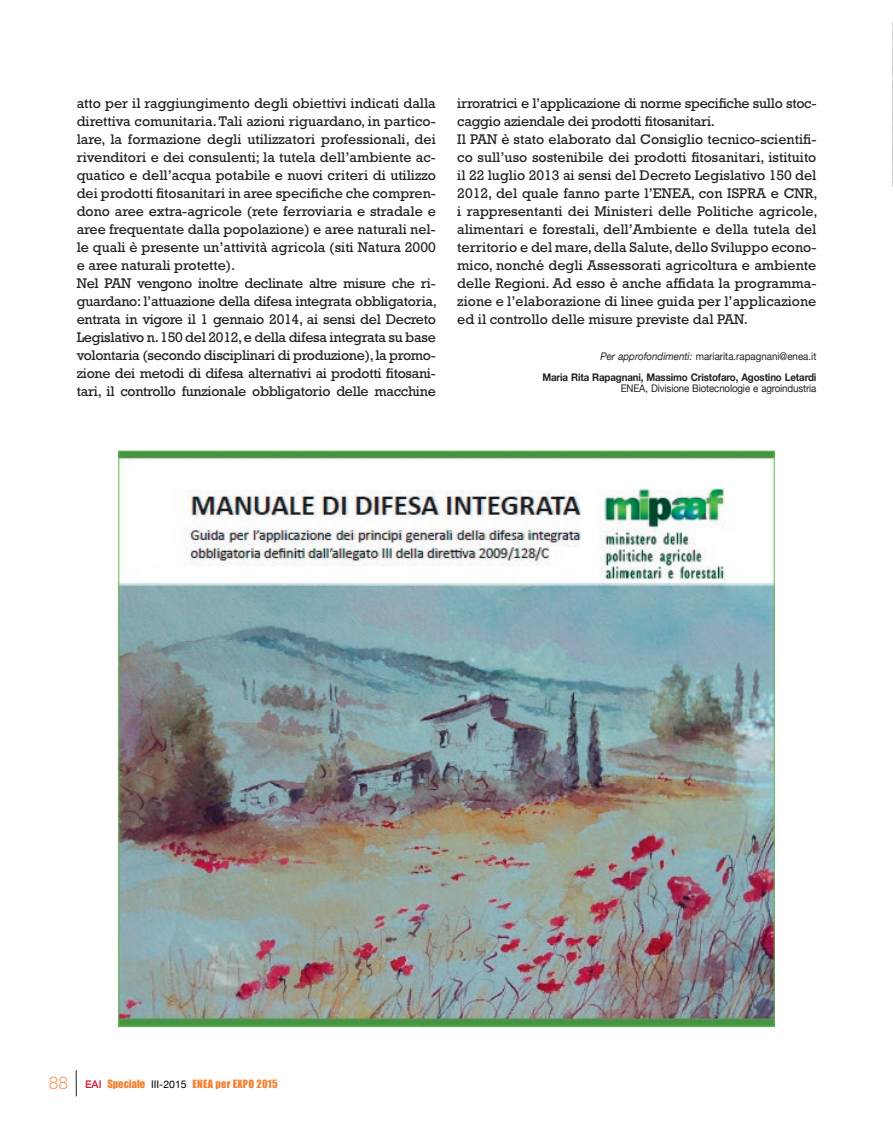
<style>
.page{position:relative;width:893px;height:1127px;background:#fff}
.page>*{position:absolute;margin:0;border:0;box-sizing:border-box;transform-origin:0 0}
.t1{font:14.25px/18px "Rockwell Std";color:#231f20}
.t2{font:700 10.5px/21px "Helvetica Neue";letter-spacing:-.015em;color:#231f20;text-align:right;scale:.93 1}
.t3{font:10.5px "Helvetica Neue";letter-spacing:-.015em;color:#231f20;scale:.93 1}
.t4{font:10.5px "Impact";letter-spacing:.025em;color:#f48232}
.s1{font-weight:400;font-style:italic}
.s2{font-weight:400}
.s3{font-family:"Rockwell Std";font-weight:300;font-size:18px}
.s4{font-family:"Helvetica Neue";font-weight:500;color:#d7162e}
.s5{font-family:"Helvetica Neue";color:#000002}
</style>
<div class="page">
<svg style="left:76px;top:1070px;width:1px;height:26px"></svg>
<img style="left:120px;top:453px;width:653px;height:571px">
<hr style="left:892px;top:0;width:1px;height:43px;background:#60bb48">
<svg style="left:892px;top:9px;width:1px;height:12px"></svg>
<img style="left:892px;top:21px;width:1px;height:166px">
<p class="t1" style="left:77px;top:94px;width:362px">atto per il raggiungimento degli obiettivi indicati dalla direttiva comunitaria. Tali azioni riguardano, in partico&shy;lare, la formazione degli utilizzatori professionali, dei rivenditori e dei consulenti; la tutela dell’ambiente ac&shy;quatico e dell’acqua potabile e nuovi criteri di utilizzo dei prodotti fitosanitari in aree specifiche che compren&shy;dono aree extra-agricole (rete ferroviaria e stradale e aree frequentate dalla popolazione) e aree naturali nel&shy;le quali è presente un’attività agricola (siti Natura 2000 e aree naturali protette).<br>Nel PAN vengono inoltre declinate altre misure che ri&shy;guardano: l’attuazione della difesa integrata obbligatoria, entrata in vigore il 1 gennaio 2014, ai sensi del Decreto Legislativo n. 150 del 2012, e della difesa integrata su base volontaria (secondo disciplinari di produzione), la promo&shy;zione dei metodi di difesa alternativi ai prodotti fitosani&shy;tari, il controllo funzionale obbligatorio delle macchine</p>
<p class="t1" style="left:457px;top:94px;width:362px">irroratrici e l’applicazione di norme specifiche sullo stoc&shy;caggio aziendale dei prodotti fitosanitari.<br>Il PAN è stato elaborato dal Consiglio tecnico-scientifi&shy;co sull’uso sostenibile dei prodotti fitosanitari, istituito il 22 luglio 2013 ai sensi del Decreto Legislativo 150 del 2012, del quale fanno parte l’ENEA, con ISPRA e CNR, i rappresentanti dei Ministeri delle Politiche agricole, alimentari e forestali, dell’Ambiente e della tutela del territorio e del mare, della Salute, dello Sviluppo econo&shy;mico, nonché degli Assessorati agricoltura e ambiente delle Regioni. Ad esso è anche affidata la programma&shy;zione e l’elaborazione di linee guida per l’applicazione ed il controllo delle misure previste dal PAN.</p>
<p class="t2" style="left:542px;top:346px;width:296px"><span class="s1">Per approfondimenti:</span> <span class="s2">mariarita.rapagnani@enea.it<br></span>Maria Rita Rapagnani, Massimo Cristofaro, Agostino Letardi</p>
<p class="t3" style="left:621px;top:380px;width:212px">ENEA, Divisione Biotecnologie e agroindustria</p>
<p class="t4" style="left:49px;top:1076px;width:230px"><span class="s3">88</span> <span class="s4">EAI</span> Speciale <span class="s5">III-2015</span> ENEA per EXPO 2015</p>
</div>
